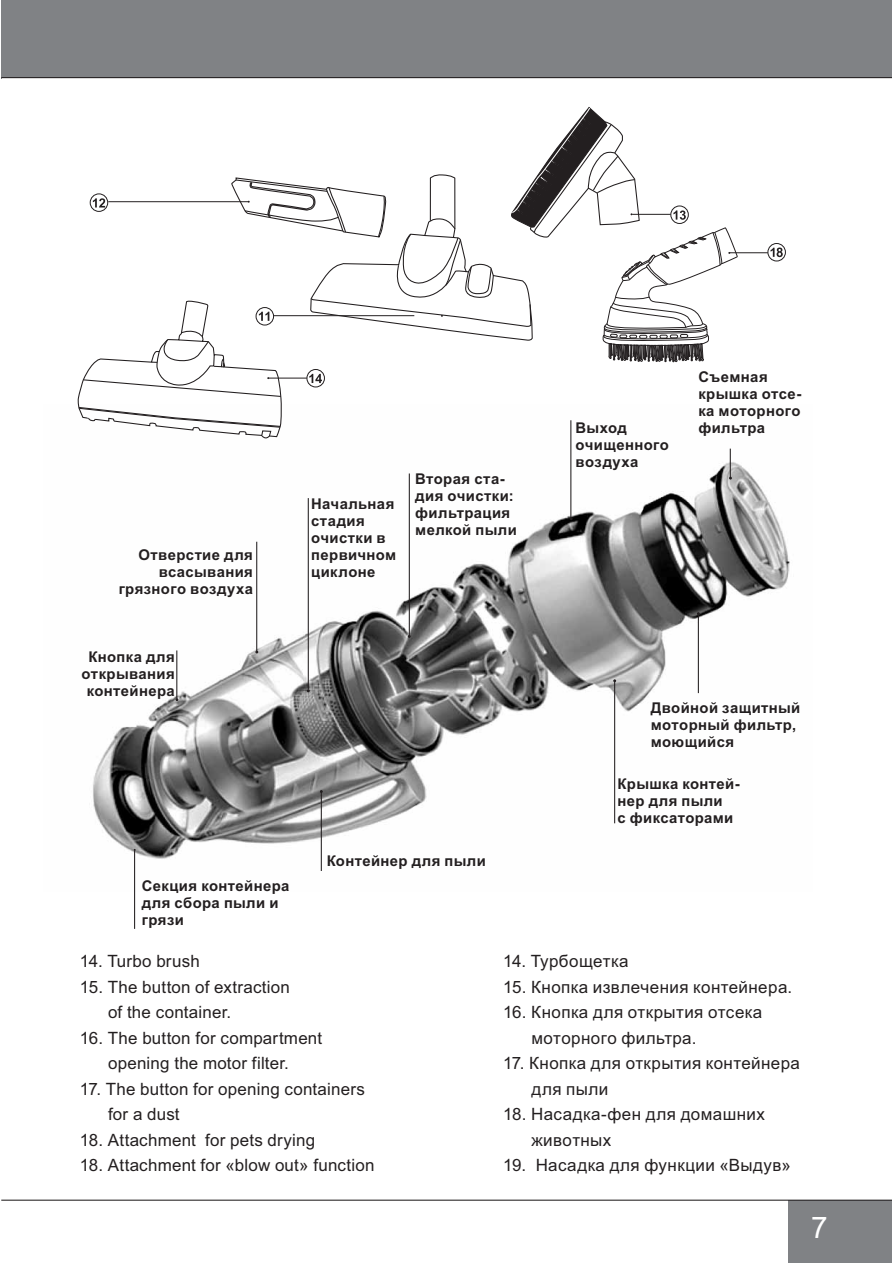
<style>
.page{position:relative;width:893px;height:1263px;background:#fff}
.page>*{position:absolute;margin:0;border:0;box-sizing:border-box;transform-origin:0 0}
.t1{font:29.7px "Arial";color:#fff}
.t2{font:16.95px/25.5px "Arial";letter-spacing:.015em;color:#231f20}
.t3{font:700 14.85px/17px "Arial";letter-spacing:.025em;color:#231f20}
</style>
<div class="page">
<div style="left:1px;top:0;width:890px;height:78px;background:#808285"></div>
<div style="left:788px;top:1201px;width:103px;height:62px;background:#808285"></div>
<hr style="left:1px;top:1200px;width:890px;height:1px;background:#231f20">
<hr style="left:1px;top:77px;width:890px;height:1px;background:#231f20">
<img style="left:77px;top:404px;width:713px;height:488px">
<hr style="left:134px;top:850px;width:1px;height:79px;background:#231f20">
<hr style="left:176px;top:650px;width:1px;height:50px;background:#231f20">
<hr style="left:321px;top:791px;width:1px;height:80px;background:#231f20">
<hr style="left:256px;top:542px;width:1px;height:110px;background:#231f20">
<hr style="left:308px;top:498px;width:1px;height:192px;background:#231f20">
<hr style="left:409px;top:474px;width:1px;height:161px;background:#231f20">
<hr style="left:570px;top:420px;width:1px;height:98px;background:#231f20">
<hr style="left:614px;top:681px;width:1px;height:142px;background:#231f20">
<hr style="left:698px;top:614px;width:1px;height:79px;background:#231f20">
<svg style="left:78px;top:107px;width:660px;height:389px"></svg>
<hr style="left:729px;top:253px;width:39px;height:1px;background:#231f20">
<div style="left:768px;top:243px;width:18px;height:18px;border:1px solid #231f20;border-radius:50%"></div>
<svg style="left:770px;top:248px;width:13px;height:9px"></svg>
<p class="t3" style="left:119px;top:548px;width:136px;text-align:right">Отверстие для всасывания грязного воздуха</p>
<p class="t3" style="left:311px;top:497px;width:87px">Начальная стадия очистки в первичном циклоне</p>
<p class="t3" style="left:415px;top:471px;width:103px">Вторая ста&shy;дия очистки: фильтрация мелкой пыли</p>
<p class="t3" style="left:576px;top:421px;width:95px">Выход очищенного воздуха</p>
<p class="t3" style="left:698px;top:370px;width:104px">Съемная крышка отсе&shy;ка моторного фильтра</p>
<p class="t3" style="left:81px;top:650px;width:95px;text-align:center">Кнопка для открывания контейнера</p>
<p class="t3" style="left:142px;top:879px;width:149px">Секция контейнера для сбора пыли и грязи</p>
<p class="t3" style="left:327px;top:853px;width:160px">Контейнер для пыли</p>
<p class="t2" style="left:80px;top:950px;width:121px">14. Turbo brush</p>
<p class="t2" style="left:108px;top:976px;width:183px;text-indent:-28px">15. The button of extraction of the container.</p>
<p class="t2" style="left:80px;top:1027px;width:244px;text-align:center">16. The button for compartment opening the motor filter.</p>
<p class="t2" style="left:108px;top:1078px;width:258px;text-indent:-28px">17. The button for opening containers for a dust</p>
<p class="t2" style="left:80px;top:1128px;width:237px">18. Attachment for pets drying</p>
<p class="t2" style="left:80px;top:1154px;width:296px">18. Attachment for «blow out» function</p>
<p class="t3" style="left:651px;top:701px;width:151px">Двойной защитный моторный фильтр, моющийся</p>
<p class="t3" style="left:617px;top:777px;width:124px">Крышка контей&shy;нер для пыли<br>с фиксаторами</p>
<p class="t2" style="left:503px;top:950px;width:127px">14. Турбощетка</p>
<p class="t2" style="left:503px;top:976px;width:290px">15. Кнопка извлечения контейнера.</p>
<p class="t2" style="left:531px;top:1001px;width:232px;text-indent:-28px">16. Кнопка для открытия отсека моторного фильтра.</p>
<p class="t2" style="left:531px;top:1052px;width:270px;text-indent:-28px">17. Кнопка для открытия контейнера для пыли</p>
<p class="t2" style="left:531px;top:1103px;width:235px;text-indent:-28px">18. Насадка-фен для домашних животных</p>
<p class="t2" style="left:503px;top:1154px;width:289px">19. Насадка для функции «Выдув»</p>
<h1 class="t1" style="left:811px;top:1217px;width:18px">7</h1>
</div>
